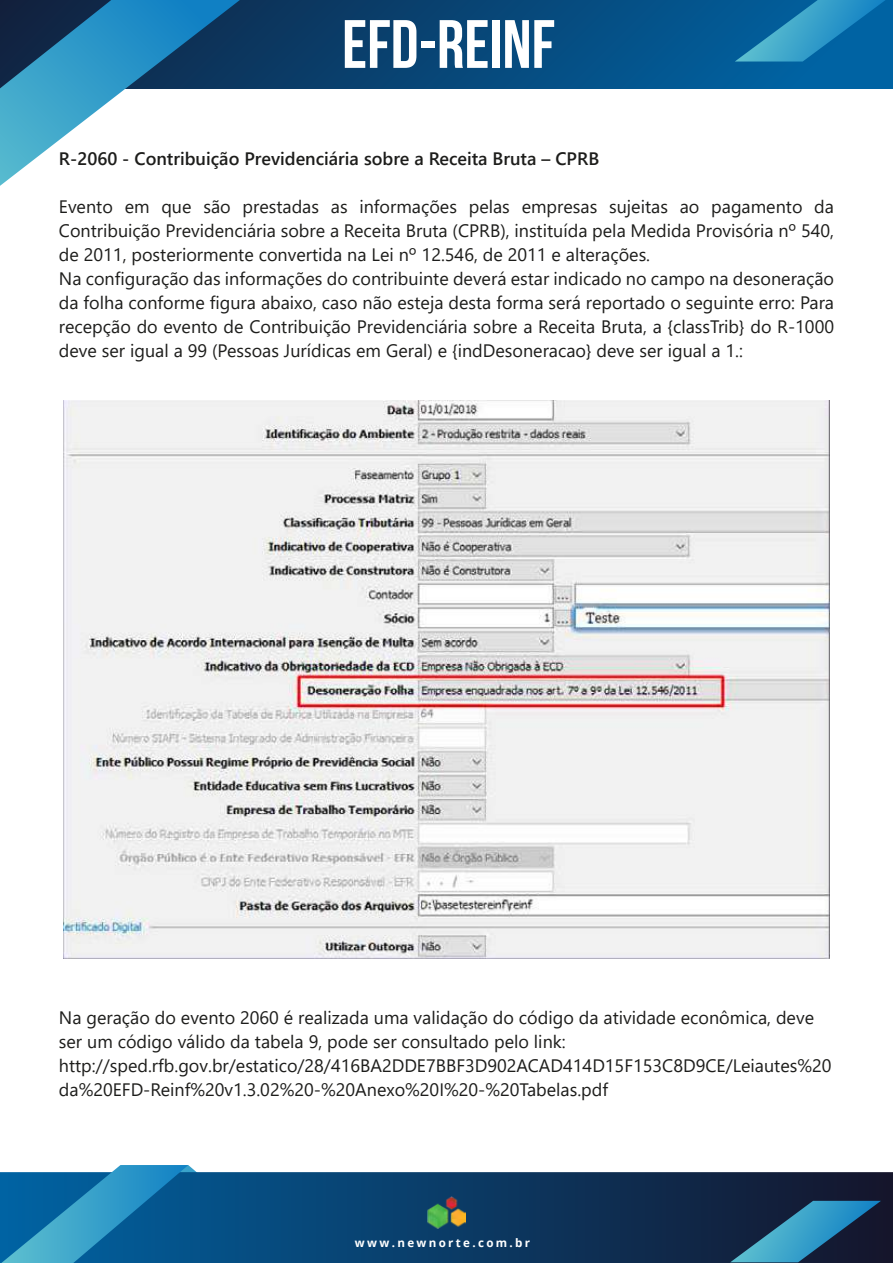
<style>
.page{position:relative;width:893px;height:1263px;background:#fff}
.page>*{position:absolute;margin:0;border:0;box-sizing:border-box;transform-origin:0 0}
.t1{font:68.25px "Bebas Neue";color:#fff}
.t2{font:18px/24px "Segoe UI";color:#1d1d1b}
.t3{font:600 18px "Segoe UI";color:#1d1d1b}
.t4{font:700 11.55px "Open Sans";letter-spacing:.2em;color:#fff}
</style>
<div class="page">
<svg style="left:240px;top:0;width:653px;height:88px;background:#064a7d"></svg>
<svg style="left:0;top:1172px;width:893px;height:91px;background:#0d345b"></svg>
<svg style="left:1px;top:1165px;width:256px;height:98px;background:#1e73a5"></svg>
<svg style="left:730px;top:1201px;width:151px;height:61px;background:#235778"></svg>
<svg style="left:735px;top:0;width:151px;height:62px;background:#197cb1"></svg>
<svg style="left:0;top:0;width:240px;height:186px"></svg>
<img style="left:428px;top:1194px;width:37px;height:37px">
<img style="left:64px;top:400px;width:765px;height:559px">
<h1 class="t1" style="left:342px;top:7px;width:214px">EFD-Reinf</h1>
<p class="t3" style="left:59px;top:144px;width:542px">R-2060 - Contribuição Previdenciária sobre a Receita Bruta – CPRB</p>
<p class="t2" style="left:59px;top:194px;width:777px">Evento em que são prestadas as informações pelas empresas sujeitas ao pagamento da Contribuição Previdenciária sobre a Receita Bruta (CPRB), instituída pela Medida Provisória nº 540, de 2011, posteriormente convertida na Lei nº 12.546, de 2011 e alterações.<br>Na configuração das informações do contribuinte deverá estar indicado no campo na desoneração da folha conforme figura abaixo, caso não esteja desta forma será reportado o seguinte erro: Para recepção do evento de Contribuição Previdenciária sobre a Receita Bruta, a {classTrib} do R-1000 deve ser igual a 99 (Pessoas Jurídicas em Geral) e {indDesoneracao} deve ser igual a 1.:</p>
<p class="t2" style="left:59px;top:1006px;width:774px">Na geração do evento 2060 é realizada uma validação do código da atividade econômica, deve ser um código válido da tabela 9, pode ser consultado pelo link: http://sped.rfb.gov.br/estatico/28/416BA2DDE7BBF3D902ACAD414D15F153C8D9CE/Leiautes%20 da%20EFD-Reinf%20v1.3.02%20-%20Anexo%20I%20-%20Tabelas.pdf</p>
<p class="t4" style="left:355px;top:1235px;width:177px">www.newnorte.com.br</p>
</div>
